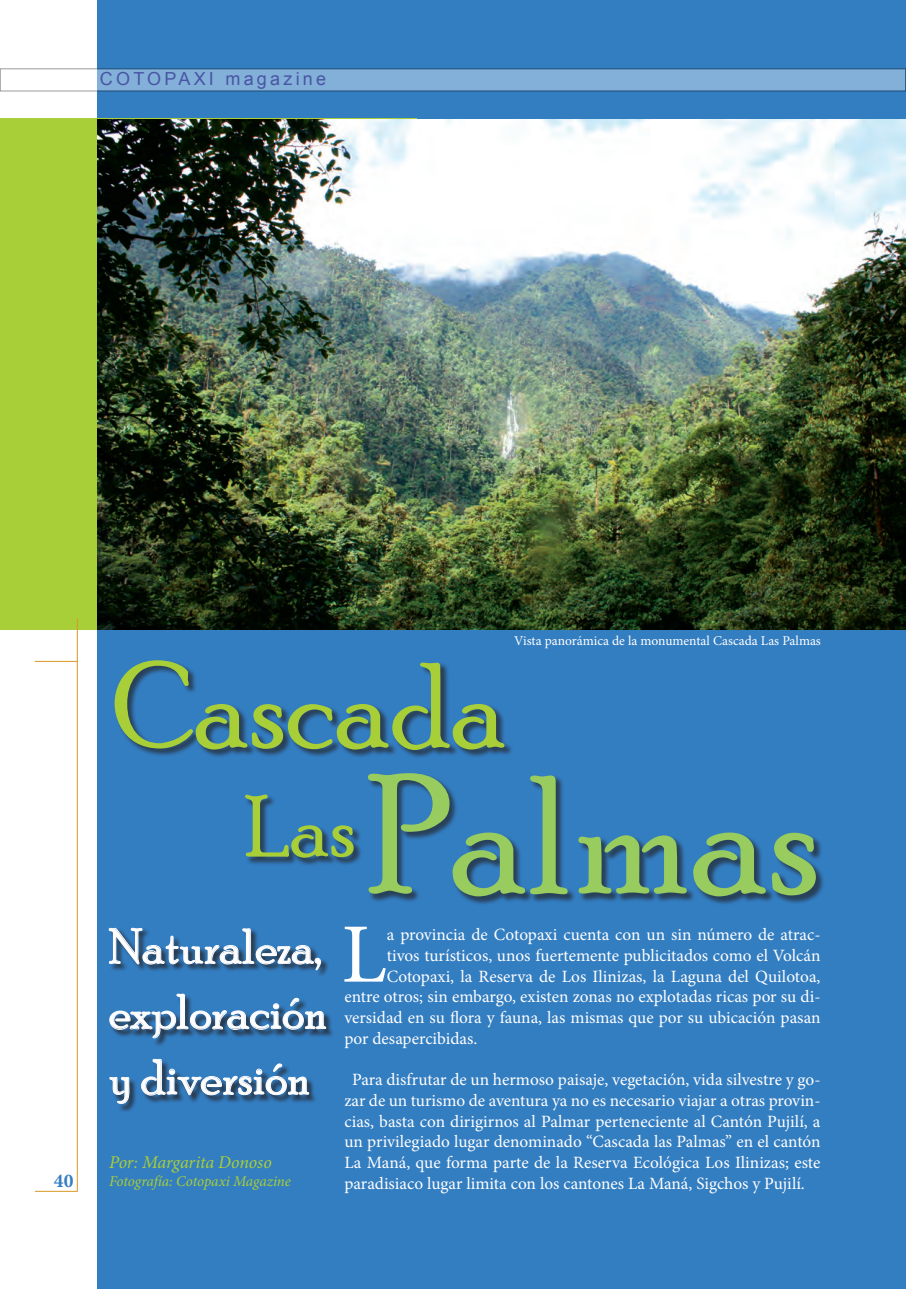
<style>
.page{position:relative;width:906px;height:1289px;background:#fff}
.page>*{position:absolute;margin:0;border:0;box-sizing:border-box;transform-origin:0 0}
.t1{font:84.45px "Minion Pro";color:#fff}
.t2{font:49.5px/65.4px "Poor Richard";color:#fff}
.t3{font:700 19.5px "Minion Pro";color:#337dc1}
.t4{font:italic 18px "Minion Pro";letter-spacing:-.01em;color:#a9cf38}
.t5{font:18px "Arial";letter-spacing:.18em;color:#4955a4}
.t6{font:17.25px/20.7px "Minion Pro";color:#fff;text-align:justify}
.t7{font:italic 15px "Minion Pro";letter-spacing:-.005em;color:#a9cf38}
.t8{font:13.5px "Minion Pro";color:#fff}
</style>
<div class="page">
<div style="left:98px;top:0;width:808px;height:1288px;background:#337dc1"></div>
<div style="left:0;top:118px;width:416px;height:511px;background:#a9cf38"></div>
<img style="left:98px;top:119px;width:808px;height:510px">
<hr style="left:77px;top:618px;width:1px;height:573px;background:#d99726">
<hr style="left:35px;top:661px;width:42px;height:1px;background:#d99726">
<hr style="left:35px;top:1190px;width:42px;height:1px;background:#d99726">
<svg style="left:0;top:68px;width:906px;height:23px;background:#88b1d6"></svg>
<div style="left:109px;top:927px;width:225px;height:185px;background:#231f20;opacity:.75"></div>
<svg style="left:109px;top:928px;width:211px;height:41px"></svg>
<svg style="left:110px;top:994px;width:216px;height:43px"></svg>
<svg style="left:110px;top:1077px;width:19px;height:26px"></svg>
<svg style="left:142px;top:1059px;width:167px;height:36px"></svg>
<div style="left:115px;top:660px;width:398px;height:99px;background:#231f20;opacity:.64"></div>
<svg style="left:115px;top:660px;width:389px;height:90px"></svg>
<div style="left:245px;top:794px;width:118px;height:72px;background:#231f20;opacity:.64"></div>
<svg style="left:245px;top:794px;width:109px;height:63px"></svg>
<div style="left:368px;top:773px;width:457px;height:132px;background:#231f20;opacity:.64"></div>
<svg style="left:368px;top:773px;width:448px;height:123px"></svg>
<p class="t5" style="left:100px;top:67px;width:228px">COTOPAXI magazine</p>
<p class="t8" style="left:514px;top:631px;width:308px">Vista panorámica de la monumental Cascada Las Palmas</p>
<p class="t3" style="left:54px;top:1167px;width:21px">40</p>
<p class="t2" style="left:109px;top:913px;width:214px">Naturaleza,</p>
<p class="t2" style="left:109px;top:978px;width:220px">exploración y diversión</p>
<p class="t4" style="left:109px;top:1150px;width:164px">Por: Margarita Donoso</p>
<p class="t7" style="left:109px;top:1171px;width:183px">Fotografía: Cotopaxi Magazine</p>
<p class="t1" style="left:341px;top:898px;width:47px">L</p>
<p class="t6" style="left:387px;top:924px;width:435px">a provincia de Cotopaxi cuenta con un sin número de atrac-</p>
<p class="t6" style="left:387px;top:945px;width:435px">tivos turísticos, unos fuertemente publicitados como el Volcán</p>
<p class="t6" style="left:387px;top:965px;width:435px">Cotopaxi, la Reserva de Los Ilinizas, la Laguna del Quilotoa,</p>
<p class="t6" style="left:344px;top:986px;width:477px">entre otros; sin embargo, existen zonas no explotadas ricas por su di-</p>
<p class="t6" style="left:344px;top:1007px;width:477px">versidad en su flora y fauna, las mismas que por su ubicación pasan</p>
<p class="t6" style="left:344px;top:1027px;width:134px">por desapercibidas.</p>
<p class="t6" style="left:344px;top:1069px;width:477px;text-indent:8px">Para disfrutar de un hermoso paisaje, vegetación, vida silvestre y go&shy;zar de un turismo de aventura ya no es necesario viajar a otras provin&shy;cias, basta con dirigirnos al Palmar perteneciente al Cantón Pujilí, a un privilegiado lugar denominado “Cascada las Palmas” en el cantón La Maná, que forma parte de la Reserva Ecológica Los Ilinizas; este paradisiaco lugar limita con los cantones La Maná, Sigchos y Pujilí.</p>
</div>
